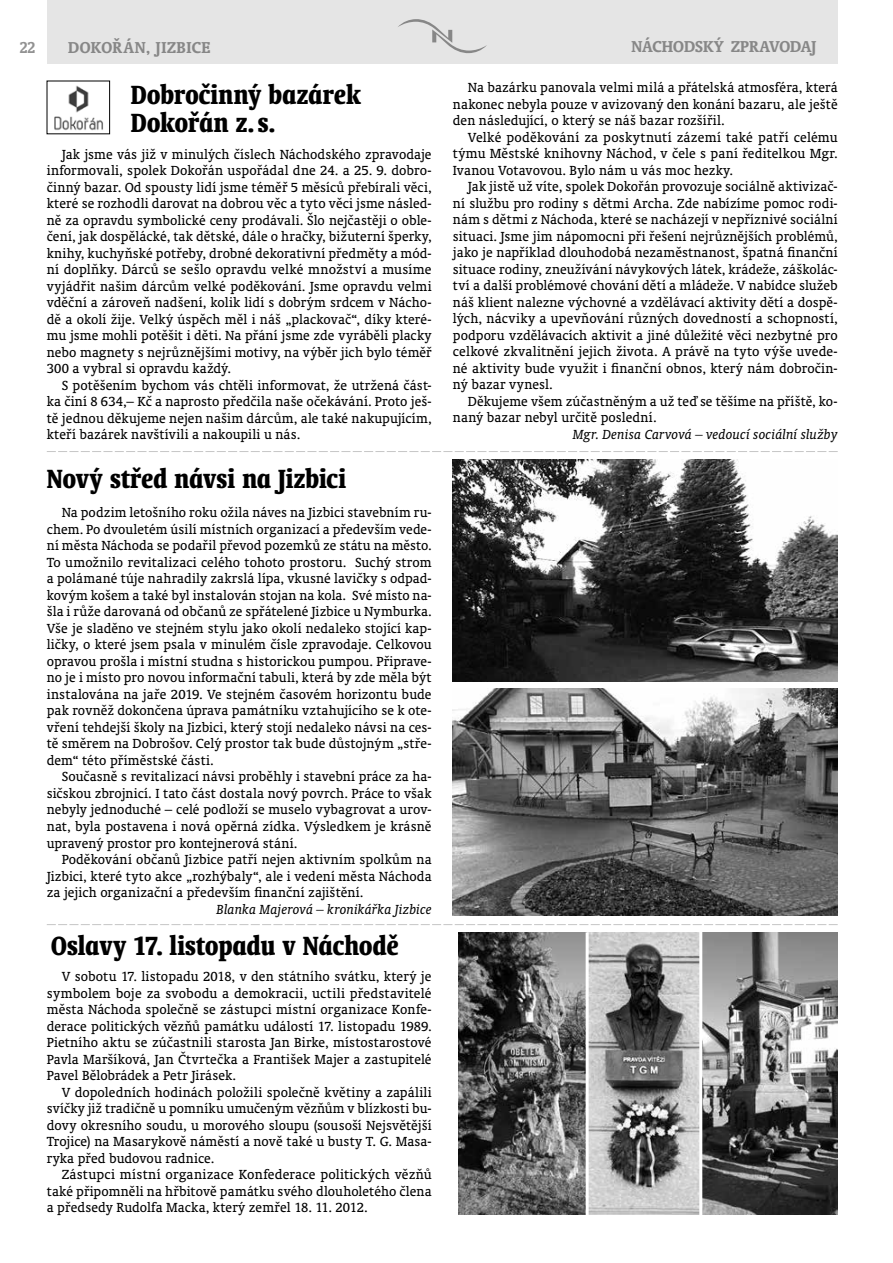
<style>
.page{position:relative;width:893px;height:1263px;background:#fff}
.page>*{position:absolute;margin:0;border:0;box-sizing:border-box;transform-origin:0 0}
.t1{font:700 condensed 30px/28.5px "Oranda AT";letter-spacing:.005em;color:#000;scale:.92 1}
.t2{font:700 18px "Oranda AT";letter-spacing:.015em;color:#878787}
.t3{font:700 18px "Oranda AT";color:#929292;scale:.9 1}
.t4{font:15px/16.5px "Oranda AT";letter-spacing:.005em;color:#000;text-align:justify}
.t5{font:italic 15px "Oranda AT";color:#000}
</style>
<div class="page">
<div style="left:47px;top:0;width:791px;height:64px;background:#e5e5e5"></div>
<svg style="left:398px;top:19px;width:89px;height:34px"></svg>
<svg style="left:47px;top:451px;width:791px;height:1px"></svg>
<svg style="left:47px;top:924px;width:791px;height:1px"></svg>
<img style="left:453px;top:688px;width:385px;height:227px">
<img style="left:453px;top:460px;width:385px;height:222px">
<img style="left:54px;top:85px;width:49px;height:46px">
<img style="left:458px;top:932px;width:128px;height:282px">
<img style="left:589px;top:932px;width:110px;height:282px">
<img style="left:702px;top:932px;width:136px;height:282px">
<p class="t3" style="left:20px;top:37px;width:19px">22</p>
<p class="t2" style="left:68px;top:37px;width:144px">DOKOŘÁN, JIZBICE</p>
<p class="t2" style="left:631px;top:36px;width:187px">NÁCHODSKÝ ZPRAVODAJ</p>
<h1 class="t1" style="left:131px;top:79px;width:251px">Dobročinný bazárek<br>Dokořán z.s.</h1>
<p class="t4" style="left:47px;top:146px;width:386px;text-indent:15px">Jak jsme vás již v minulých číslech Náchodského zpravodaje informovali, spolek Dokořán uspořádal dne 24. a 25. 9. dobro&shy;činný bazar. Od spousty lidí jsme téměř 5 měsíců přebírali věci, které se rozhodli darovat na dobrou věc a tyto věci jsme násled&shy;ně za opravdu symbolické ceny prodávali. Šlo nejčastěji o oble&shy;čení, jak dospělácké, tak dětské, dále o hračky, bižuterní šperky, knihy, kuchyňské potřeby, drobné dekorativní předměty a mód&shy;ní doplňky. Dárců se sešlo opravdu velké množství a musíme vyjádřit našim dárcům velké poděkování. Jsme opravdu velmi vděční a zároveň nadšení, kolik lidí s dobrým srdcem v Nácho&shy;dě a okolí žije. Velký úspěch měl i náš „plackovač“, díky které&shy;mu jsme mohli potěšit i děti. Na přání jsme zde vyráběli placky nebo magnety s nejrůznějšími motivy, na výběr jich bylo téměř 300 a vybral si opravdu každý.</p>
<p class="t4" style="left:47px;top:377px;width:386px;text-indent:15px">S potěšením bychom vás chtěli informovat, že utržená část&shy;ka činí 8 634,– Kč a naprosto předčila naše očekávání. Proto ješ&shy;tě jednou děkujeme nejen našim dárcům, ale také nakupujícím, kteří bazárek navštívili a nakoupili u nás.</p>
<h1 class="t1" style="left:47px;top:464px;width:327px">Nový střed návsi na Jizbici</h1>
<p class="t4" style="left:47px;top:504px;width:386px;text-indent:15px">Na podzim letošního roku ožila náves na Jizbici stavebním ru&shy;chem. Po dvouletém úsilí místních organizací a především vede&shy;ní města Náchoda se podařil převod pozemků ze státu na město.<br>To umožnilo revitalizaci celého tohoto prostoru. Suchý strom a polámané túje nahradily zakrslá lípa, vkusné lavičky s odpad&shy;kovým košem a také byl instalován stojan na kola. Své místo na&shy;šla i růže darovaná od občanů ze spřátelené Jizbice u Nymburka.<br>Vše je sladěno ve stejném stylu jako okolí nedaleko stojící kap&shy;ličky, o které jsem psala v minulém čísle zpravodaje. Celkovou opravou prošla i místní studna s historickou pumpou. Připrave&shy;no je i místo pro novou informační tabuli, která by zde měla být instalována na jaře 2019. Ve stejném časovém horizontu bude pak rovněž dokončena úprava památníku vztahujícího se k ote&shy;vření tehdejší školy na Jizbici, který stojí nedaleko návsi na ces&shy;tě směrem na Dobrošov. Celý prostor tak bude důstojným „stře&shy;dem“ této příměstské části.</p>
<p class="t4" style="left:47px;top:768px;width:386px;text-indent:15px">Současně s revitalizací návsi proběhly i stavební práce za ha&shy;sičskou zbrojnicí. I tato část dostala nový povrch. Práce to však nebyly jednoduché – celé podloží se muselo vybagrovat a urov&shy;nat, byla postavena i nová opěrná zídka. Výsledkem je krásně upravený prostor pro kontejnerová stání.</p>
<p class="t4" style="left:47px;top:851px;width:386px;text-indent:15px">Poděkování občanů Jizbice patří nejen aktivním spolkům na Jizbici, které tyto akce „rozhýbaly“, ale i vedení města Náchoda za jejich organizační a především finanční zajištění.</p>
<p class="t5" style="left:216px;top:900px;width:217px">Blanka Majerová – kronikářka Jizbice</p>
<h1 class="t1" style="left:51px;top:931px;width:379px">Oslavy 17. listopadu v Náchodě</h1>
<p class="t4" style="left:47px;top:968px;width:386px;text-indent:15px">V sobotu 17. listopadu 2018, v den státního svátku, který je symbolem boje za svobodu a demokracii, uctili představitelé města Náchoda společně se zástupci místní organizace Konfe&shy;derace politických vězňů památku událostí 17. listopadu 1989.<br>Pietního aktu se zúčastnili starosta Jan Birke, místostarostové Pavla Maršíková, Jan Čtvrtečka a František Majer a zastupitelé Pavel Bělobrádek a Petr Jirásek.</p>
<p class="t4" style="left:47px;top:1084px;width:386px;text-indent:15px">V dopoledních hodinách položili společně květiny a zapálili svíčky již tradičně u pomníku umučeným vězňům v blízkosti bu&shy;dovy okresního soudu, u morového sloupu (sousoší Nejsvětější Trojice) na Masarykově náměstí a nově také u busty T. G. Masa&shy;ryka před budovou radnice.</p>
<p class="t4" style="left:47px;top:1166px;width:386px;text-indent:15px">Zástupci místní organizace Konfederace politických vězňů také připomněli na hřbitově památku svého dlouholetého člena a předsedy Rudolfa Macka, který zemřel 18. 11. 2012.</p>
<p class="t4" style="left:453px;top:79px;width:386px;text-indent:15px">Na bazárku panovala velmi milá a přátelská atmosféra, která nakonec nebyla pouze v avizovaný den konání bazaru, ale ještě den následující, o který se náš bazar rozšířil.</p>
<p class="t4" style="left:453px;top:129px;width:386px;text-indent:15px">Velké poděkování za poskytnutí zázemí také patří celému týmu Městské knihovny Náchod, v čele s paní ředitelkou Mgr.<br>Ivanou Votavovou. Bylo nám u vás moc hezky.</p>
<p class="t4" style="left:453px;top:178px;width:386px;text-indent:15px">Jak jistě už víte, spolek Dokořán provozuje sociálně aktivizač&shy;ní službu pro rodiny s dětmi Archa. Zde nabízíme pomoc rodi&shy;nám s dětmi z Náchoda, které se nacházejí v nepříznivé sociální situaci. Jsme jim nápomocni při řešení nejrůznějších problémů, jako je například dlouhodobá nezaměstnanost, špatná finanční situace rodiny, zneužívání návykových látek, krádeže, záškolác&shy;tví a další problémové chování dětí a mládeže. V nabídce služeb náš klient nalezne výchovné a vzdělávací aktivity dětí a dospě&shy;lých, nácviky a upevňování různých dovedností a schopností, podporu vzdělávacích aktivit a jiné důležité věci nezbytné pro celkové zkvalitnění jejich života. A právě na tyto výše uvede&shy;né aktivity bude využit i finanční obnos, který nám dobročin&shy;ný bazar vynesl.</p>
<p class="t4" style="left:453px;top:393px;width:386px;text-indent:15px">Děkujeme všem zúčastněným a už teď se těšíme na příště, ko&shy;naný bazar nebyl určitě poslední.</p>
<p class="t5" style="left:573px;top:426px;width:266px">Mgr. Denisa Carvová – vedoucí sociální služby</p>
</div>
